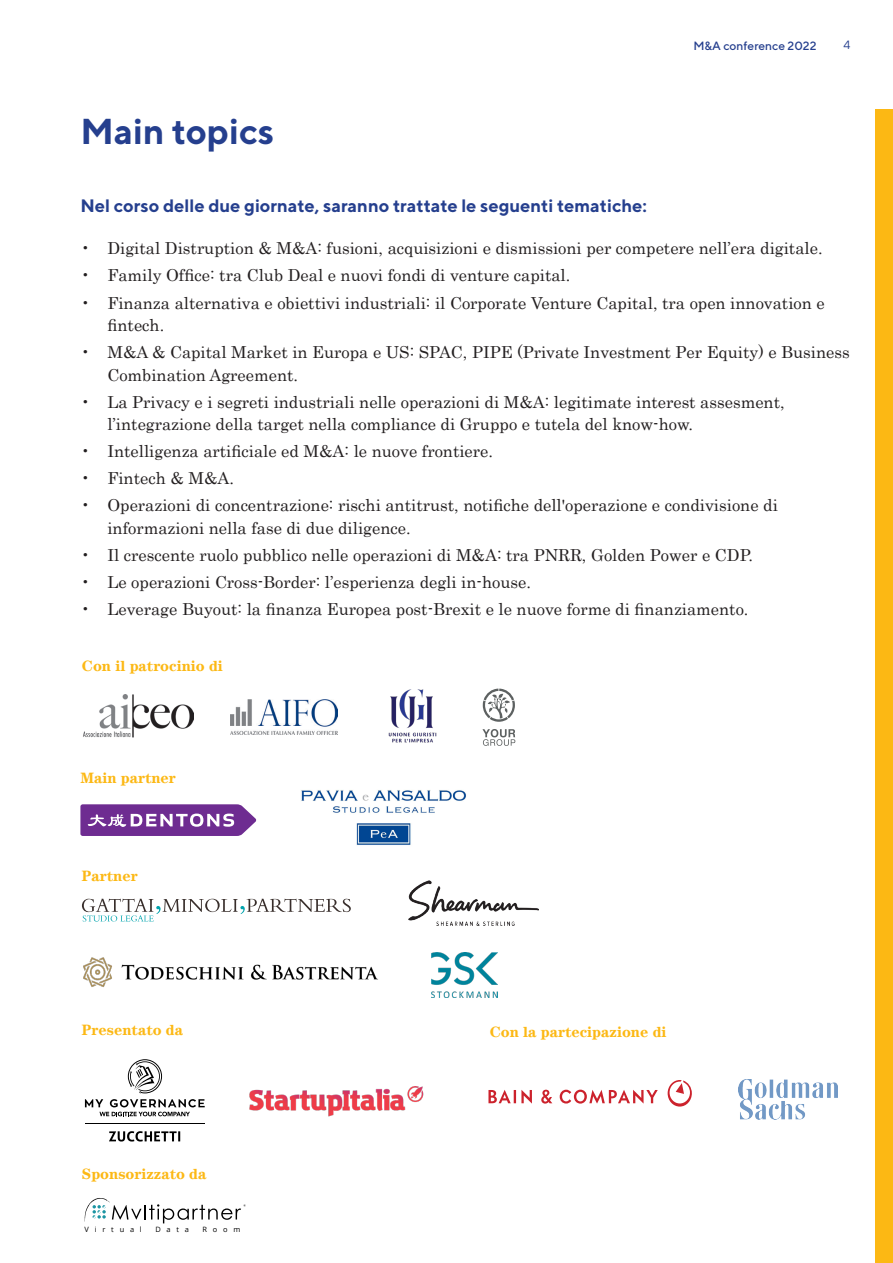
<style>
.page{position:relative;width:893px;height:1263px;background:#fff}
.page>*{position:absolute;margin:0;border:0;box-sizing:border-box;transform-origin:0 0}
.t1{font:700 36px "TT Norms";color:#253f8e}
.t2{font:700 18px "TT Norms";color:#253f8e}
.t3{font:16.5px/22.5px "Century";color:#231f20}
.t4{font:700 15px "Century LT";color:#fcb814}
.t5{font:500 12px "TT Norms";color:#253f8e}
.t6{font:12px "TT Norms";color:#253f8e}
.t7{font:7.35px "Open Sans";letter-spacing:.78em;color:#000}
</style>
<div class="page">
<div style="left:876px;top:109px;width:17px;height:1154px;background:#fcb814"></div>
<svg style="left:668px;top:1080px;width:24px;height:26px"></svg>
<svg style="left:488px;top:1090px;width:170px;height:13px"></svg>
<img style="left:738px;top:1079px;width:100px;height:40px">
<svg style="left:80px;top:804px;width:176px;height:32px;background:#8a54a6"></svg>
<img style="left:301px;top:790px;width:165px;height:55px">
<svg style="left:82px;top:899px;width:269px;height:22px"></svg>
<img style="left:408px;top:881px;width:130px;height:44px">
<img style="left:83px;top:957px;width:295px;height:30px">
<img style="left:249px;top:1086px;width:174px;height:31px">
<svg style="left:109px;top:1131px;width:71px;height:10px"></svg>
<hr style="left:85px;top:1123px;width:120px;height:1px;background:#000">
<svg style="left:128px;top:1059px;width:34px;height:34px"></svg>
<svg style="left:85px;top:1099px;width:120px;height:17px"></svg>
<img style="left:83px;top:695px;width:110px;height:43px">
<svg style="left:85px;top:1198px;width:161px;height:25px"></svg>
<img style="left:388px;top:689px;width:49px;height:54px">
<svg style="left:483px;top:689px;width:32px;height:33px"></svg>
<svg style="left:482px;top:729px;width:33px;height:17px"></svg>
<img style="left:432px;top:953px;width:65px;height:44px">
<img style="left:230px;top:700px;width:108px;height:34px">
<p class="t1" style="left:80px;top:109px;width:195px">Main topics</p>
<p class="t5" style="left:693px;top:38px;width:125px">M&amp;A conference 2022</p>
<p class="t6" style="left:843px;top:37px;width:9px">4</p>
<p class="t2" style="left:80px;top:195px;width:568px">Nel corso delle due giornate, saranno trattate le seguenti tematiche:</p>
<p class="t3" style="left:80px;top:236px;width:744px">• Digital Distruption &amp; M&amp;A: fusioni, acquisizioni e dismissioni per competere nell’era digitale.</p>
<p class="t3" style="left:80px;top:263px;width:491px">• Family Office: tra Club Deal e nuovi fondi di venture capital.</p>
<p class="t3" style="left:107px;top:290px;width:719px;text-indent:-27px">• Finanza alternativa e obiettivi industriali: il Corporate Venture Capital, tra open innovation e fintech.</p>
<p class="t3" style="left:107px;top:339px;width:744px;text-indent:-27px">• M&amp;A &amp; Capital Market in Europa e US: SPAC, PIPE (Private Investment Per Equity) e Business<br>Combination Agreement.</p>
<p class="t3" style="left:107px;top:389px;width:679px;text-indent:-27px">• La Privacy e i segreti industriali nelle operazioni di M&amp;A: legitimate interest assesment, l’integrazione della target nella compliance di Gruppo e tutela del know-how.</p>
<p class="t3" style="left:80px;top:438px;width:414px">• Intelligenza artificiale ed M&amp;A: le nuove frontiere.</p>
<p class="t3" style="left:80px;top:465px;width:155px">• Fintech &amp; M&amp;A.</p>
<p class="t3" style="left:107px;top:492px;width:672px;text-indent:-27px">• Operazioni di concentrazione: rischi antitrust, notifiche dell'operazione e condivisione di informazioni nella fase di due diligence.</p>
<p class="t3" style="left:80px;top:542px;width:674px">• Il crescente ruolo pubblico nelle operazioni di M&amp;A: tra PNRR, Golden Power e CDP.</p>
<p class="t3" style="left:80px;top:569px;width:452px">• Le operazioni Cross-Border: l’esperienza degli in-house.</p>
<p class="t3" style="left:80px;top:596px;width:670px">• Leverage Buyout: la finanza Europea post-Brexit e le nuove forme di finanziamento.</p>
<p class="t4" style="left:82px;top:657px;width:142px">Con il patrocinio di</p>
<p class="t4" style="left:80px;top:769px;width:97px">Main partner</p>
<p class="t4" style="left:82px;top:867px;width:57px">Partner</p>
<p class="t4" style="left:82px;top:1021px;width:103px">Presentato da</p>
<p class="t4" style="left:490px;top:1023px;width:178px">Con la partecipazione di</p>
<p class="t4" style="left:82px;top:1165px;width:126px">Sponsorizzato da</p>
<p class="t7" style="left:85px;top:1225px;width:59px">Virtual</p>
<p class="t7" style="left:155px;top:1225px;width:35px">Data</p>
<p class="t7" style="left:203px;top:1225px;width:39px">Room</p>
</div>
